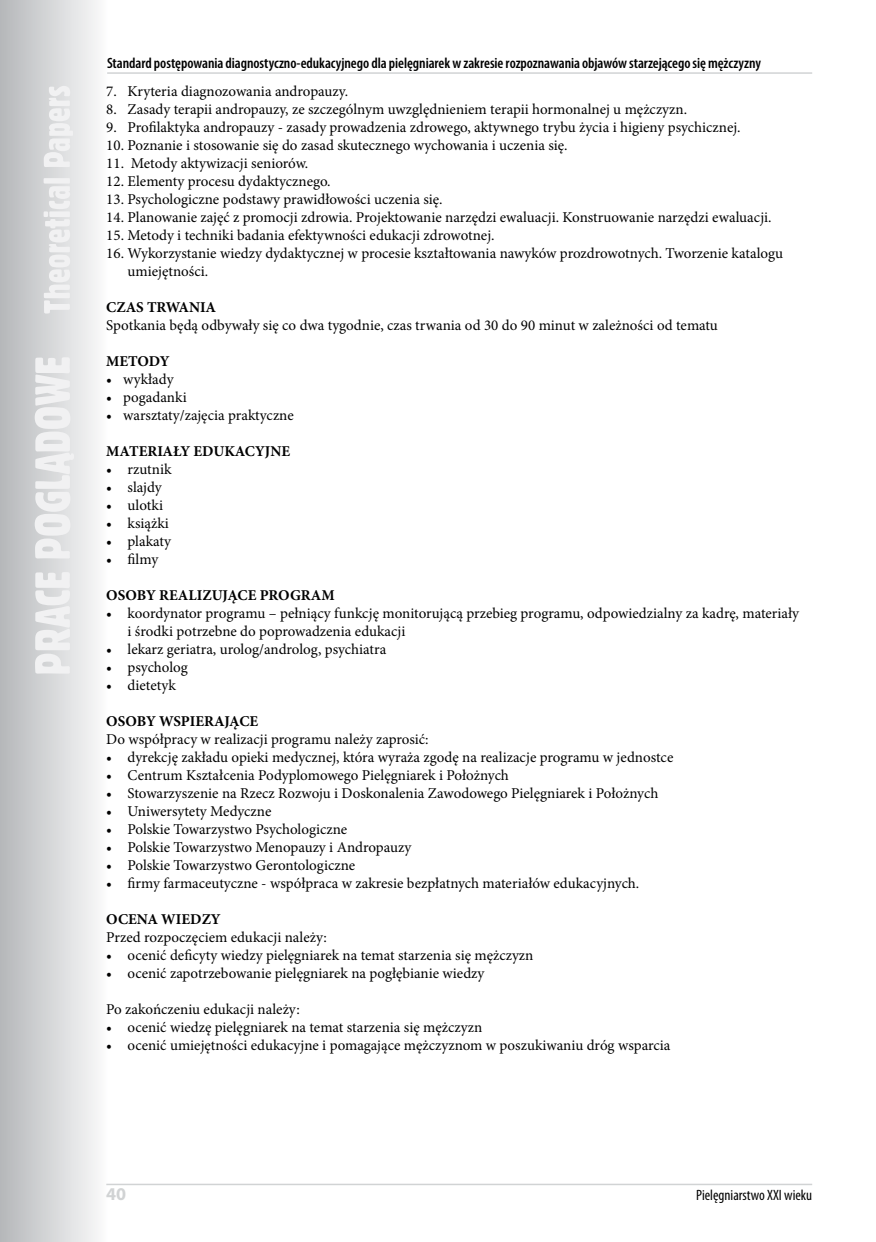
<style>
.page{position:relative;width:876px;height:1242px;background:#fff}
.page>*{position:absolute;margin:0;border:0;box-sizing:border-box;transform-origin:0 0}
.t1{font:700 18px "Myriad Pro";color:#d1d3d4}
.t2{font:15px/18px "Minion Pro";color:#000}
.t3{font:600 condensed 15px "Myriad Pro";letter-spacing:-.005em;color:#000}
.t4{font:700 15px "Minion Pro";color:#000}
.t5{font:condensed 15px "Myriad Pro";color:#000}
</style>
<div class="page">
<svg style="left:0;top:0;width:108px;height:1242px"></svg>
<svg style="left:35px;top:86px;width:39px;height:587px"></svg>
<hr style="left:106px;top:1183px;width:706px;height:2px;background:#d1d3d4">
<hr style="left:107px;top:72px;width:705px;height:2px;background:#d1d3d4">
<p class="t3" style="left:107px;top:54px;width:655px">Standard postępowania diagnostyczno-edukacyjnego dla pielęgniarek w zakresie rozpoznawania objawów starzejącego się mężczyzny</p>
<p class="t2" style="left:106px;top:82px;width:243px">7. Kryteria diagnozowania andropauzy.</p>
<p class="t2" style="left:106px;top:100px;width:582px">8. Zasady terapii andropauzy, ze szczególnym uwzględnieniem terapii hormonalnej u mężczyzn.</p>
<p class="t2" style="left:106px;top:118px;width:636px">9. Profilaktyka andropauzy - zasady prowadzenia zdrowego, aktywnego trybu życia i higieny psychicznej.</p>
<p class="t2" style="left:106px;top:136px;width:463px">10. Poznanie i stosowanie się do zasad skutecznego wychowania i uczenia się.</p>
<p class="t2" style="left:106px;top:154px;width:203px">11. Metody aktywizacji seniorów.</p>
<p class="t2" style="left:106px;top:172px;width:226px">12. Elementy procesu dydaktycznego.</p>
<p class="t2" style="left:106px;top:190px;width:338px">13. Psychologiczne podstawy prawidłowości uczenia się.</p>
<p class="t2" style="left:106px;top:208px;width:667px">14. Planowanie zajęć z promocji zdrowia. Projektowanie narzędzi ewaluacji. Konstruowanie narzędzi ewaluacji.</p>
<p class="t2" style="left:106px;top:226px;width:390px">15. Metody i techniki badania efektywności edukacji zdrowotnej.</p>
<p class="t2" style="left:128px;top:244px;width:657px;text-indent:-21px">16. Wykorzystanie wiedzy dydaktycznej w procesie kształtowania nawyków prozdrowotnych. Tworzenie katalogu umiejętności.</p>
<p class="t4" style="left:106px;top:297px;width:111px">CZAS TRWANIA</p>
<p class="t2" style="left:106px;top:316px;width:613px">Spotkania będą odbywały się co dwa tygodnie, czas trwania od 30 do 90 minut w zależności od tematu</p>
<p class="t4" style="left:106px;top:351px;width:65px">METODY</p>
<p class="t2" style="left:106px;top:370px;width:69px">• wykłady</p>
<p class="t2" style="left:106px;top:388px;width:82px">• pogadanki</p>
<p class="t2" style="left:106px;top:406px;width:189px">• warsztaty/zajęcia praktyczne</p>
<p class="t4" style="left:106px;top:441px;width:185px">MATERIAŁY EDUKACYJNE</p>
<p class="t2" style="left:106px;top:460px;width:67px">• rzutnik</p>
<p class="t2" style="left:106px;top:478px;width:57px">• slajdy</p>
<p class="t2" style="left:106px;top:496px;width:58px">• ulotki</p>
<p class="t2" style="left:106px;top:514px;width:64px">• książki</p>
<p class="t2" style="left:106px;top:532px;width:66px">• plakaty</p>
<p class="t2" style="left:106px;top:550px;width:53px">• filmy</p>
<p class="t4" style="left:106px;top:585px;width:230px">OSOBY REALIZUJĄCE PROGRAM</p>
<p class="t2" style="left:128px;top:604px;width:673px;text-indent:-21px">• koordynator programu – pełniący funkcję monitorującą przebieg programu, odpowiedzialny za kadrę, materiały i środki potrzebne do poprowadzenia edukacji</p>
<p class="t2" style="left:106px;top:640px;width:282px">• lekarz geriatra, urolog/androlog, psychiatra</p>
<p class="t2" style="left:106px;top:658px;width:83px">• psycholog</p>
<p class="t2" style="left:106px;top:676px;width:71px">• dietetyk</p>
<p class="t4" style="left:106px;top:711px;width:153px">OSOBY WSPIERAJĄCE</p>
<p class="t2" style="left:106px;top:730px;width:324px">Do współpracy w realizacji programu należy zaprosić:</p>
<p class="t2" style="left:106px;top:748px;width:569px">• dyrekcję zakładu opieki medycznej, która wyraża zgodę na realizacje programu w jednostce</p>
<p class="t2" style="left:106px;top:766px;width:404px">• Centrum Kształcenia Podyplomowego Pielęgniarek i Położnych</p>
<p class="t2" style="left:106px;top:784px;width:553px">• Stowarzyszenie na Rzecz Rozwoju i Doskonalenia Zawodowego Pielęgniarek i Położnych</p>
<p class="t2" style="left:106px;top:802px;width:167px">• Uniwersytety Medyczne</p>
<p class="t2" style="left:106px;top:820px;width:242px">• Polskie Towarzystwo Psychologiczne</p>
<p class="t2" style="left:106px;top:838px;width:307px">• Polskie Towarzystwo Menopauzy i Andropauzy</p>
<p class="t2" style="left:106px;top:856px;width:250px">• Polskie Towarzystwo Gerontologiczne</p>
<p class="t2" style="left:106px;top:874px;width:535px">• firmy farmaceutyczne - współpraca w zakresie bezpłatnych materiałów edukacyjnych.</p>
<p class="t4" style="left:106px;top:909px;width:116px">OCENA WIEDZY</p>
<p class="t2" style="left:106px;top:928px;width:222px">Przed rozpoczęciem edukacji należy:</p>
<p class="t2" style="left:106px;top:946px;width:429px">• ocenić deficyty wiedzy pielęgniarek na temat starzenia się mężczyzn</p>
<p class="t2" style="left:106px;top:964px;width:380px">• ocenić zapotrzebowanie pielęgniarek na pogłębianie wiedzy</p>
<p class="t2" style="left:106px;top:1000px;width:195px">Po zakończeniu edukacji należy:</p>
<p class="t2" style="left:106px;top:1018px;width:377px">• ocenić wiedzę pielęgniarek na temat starzenia się mężczyzn</p>
<p class="t2" style="left:106px;top:1036px;width:566px">• ocenić umiejętności edukacyjne i pomagające mężczyznom w poszukiwaniu dróg wsparcia</p>
<p class="t1" style="left:106px;top:1182px;width:21px">40</p>
<p class="t5" style="left:696px;top:1186px;width:118px">Pielęgniarstwo XXI wieku</p>
</div>
